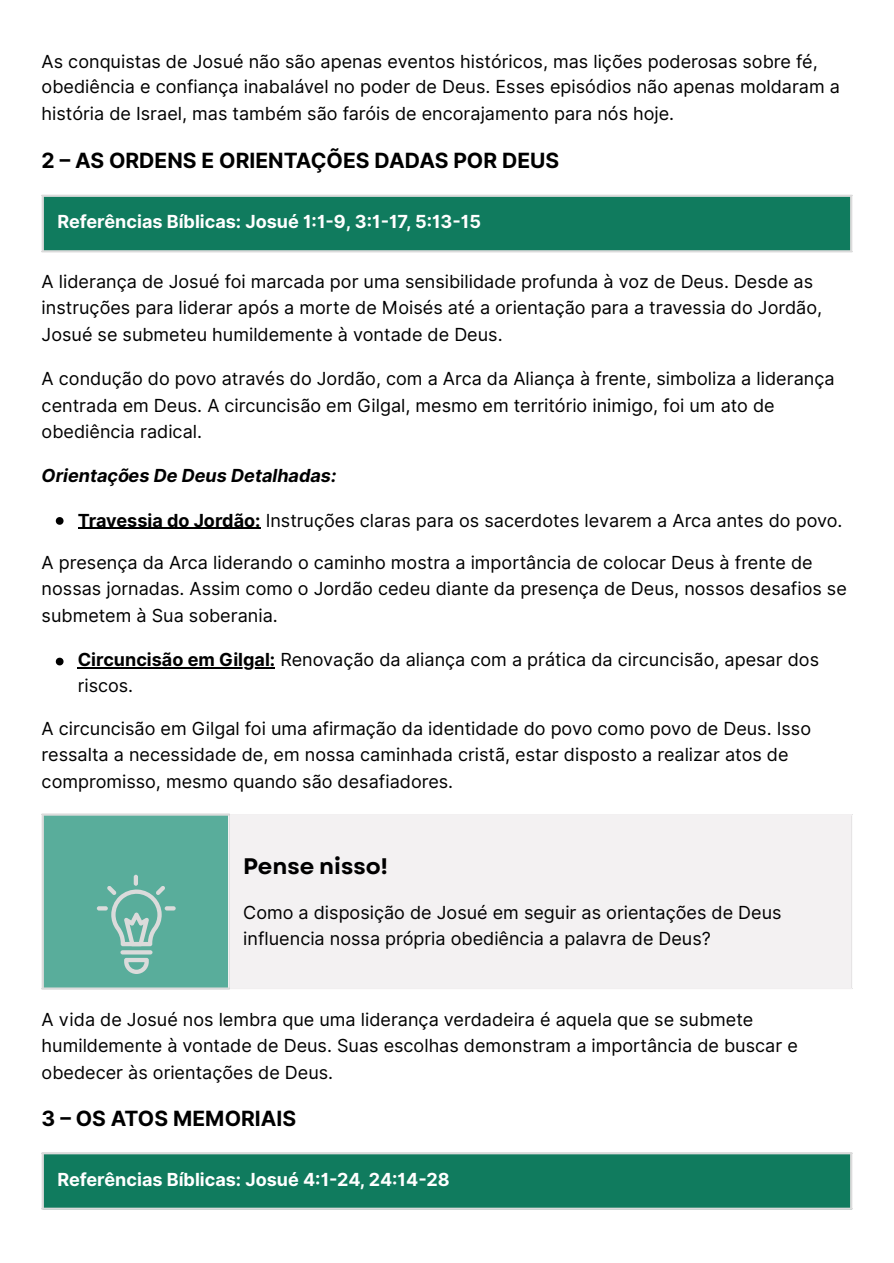
<style>
.page{position:relative;width:894px;height:1263px;background:#fff}
.page>*{position:absolute;margin:0;border:0;box-sizing:border-box;transform-origin:0 0}
.t1{font:700 22.5px "Garet";color:#000}
.t2{font:700 21px "Inter";color:#000}
.t3{font:18px/26.4px "Inter";color:#000}
.t4{font:700 18px "Inter";color:#fff}
.t5{font:italic 700 18px "Inter";color:#000}
.s1{font-weight:700}
</style>
<div class="page">
<div style="left:42px;top:195px;width:809px;height:57px;background:#107b5e"></div>
<hr style="left:42px;top:197px;width:2px;height:53px;background:#dbdbdb">
<hr style="left:849px;top:197px;width:3px;height:53px;background:#dbdbdb">
<hr style="left:42px;top:195px;width:810px;height:2px;background:#dbdbdb">
<hr style="left:42px;top:250px;width:810px;height:2px;background:#dbdbdb">
<svg style="left:56px;top:517px;width:7px;height:8px"></svg>
<hr style="left:78px;top:528px;width:182px;height:1px;background:#000">
<svg style="left:56px;top:658px;width:7px;height:7px"></svg>
<hr style="left:78px;top:667px;width:197px;height:1px;background:#000">
<div style="left:42px;top:814px;width:187px;height:175px;background:#59ad9b"></div>
<div style="left:229px;top:814px;width:622px;height:175px;background:#f3f1f2"></div>
<hr style="left:134px;top:875px;width:4px;height:11px;background:#dbdbdb;border-radius:2px">
<svg style="left:165px;top:906px;width:11px;height:4px"></svg>
<svg style="left:97px;top:906px;width:11px;height:4px"></svg>
<svg style="left:120px;top:950px;width:32px;height:4px"></svg>
<svg style="left:124px;top:958px;width:25px;height:16px"></svg>
<svg style="left:107px;top:886px;width:58px;height:60px"></svg>
<hr style="left:228px;top:816px;width:2px;height:171px;background:#f3f1f2">
<hr style="left:851px;top:815px;width:1px;height:173px;background:#f3f1f2">
<hr style="left:230px;top:814px;width:622px;height:1px;background:#f3f1f2">
<hr style="left:230px;top:988px;width:622px;height:1px;background:#f3f1f2">
<hr style="left:42px;top:816px;width:2px;height:171px;background:#dbdbdb">
<hr style="left:42px;top:813px;width:188px;height:3px;background:#dbdbdb">
<hr style="left:42px;top:987px;width:188px;height:3px;background:#dbdbdb">
<div style="left:42px;top:1153px;width:809px;height:56px;background:#107b5e"></div>
<hr style="left:42px;top:1154px;width:2px;height:54px;background:#dbdbdb">
<hr style="left:849px;top:1154px;width:3px;height:54px;background:#dbdbdb">
<hr style="left:42px;top:1152px;width:810px;height:2px;background:#dbdbdb">
<hr style="left:42px;top:1208px;width:810px;height:2px;background:#dbdbdb">
<h3 class="t3" style="left:42px;top:48px;width:799px">As conquistas de Josué não são apenas eventos históricos, mas lições poderosas sobre fé, obediência e confiança inabalável no poder de Deus. Esses episódios não apenas moldaram a história de Israel, mas também são faróis de encorajamento para nós hoje.</h3>
<h1 class="t2" style="left:42px;top:147px;width:519px">2 – AS ORDENS E ORIENTAÇÕES DADAS POR DEUS</h1>
<p class="t4" style="left:57px;top:211px;width:425px">Referências Bíblicas: Josué 1:1-9, 3:1-17, 5:13-15</p>
<h3 class="t3" style="left:42px;top:268px;width:781px">A liderança de Josué foi marcada por uma sensibilidade profunda à voz de Deus. Desde as instruções para liderar após a morte de Moisés até a orientação para a travessia do Jordão,<br>Josué se submeteu humildemente à vontade de Deus.</h3>
<h3 class="t3" style="left:42px;top:365px;width:794px">A condução do povo através do Jordão, com a Arca da Aliança à frente, simboliza a liderança centrada em Deus. A circuncisão em Gilgal, mesmo em território inimigo, foi um ato de obediência radical.</h3>
<p class="t5" style="left:42px;top:464px;width:296px">Orientações De Deus Detalhadas:</p>
<p class="t3" style="left:78px;top:507px;width:766px"><span class="s1">Travessia do Jordão:</span> Instruções claras para os sacerdotes levarem a Arca antes do povo.</p>
<h3 class="t3" style="left:42px;top:550px;width:806px">A presença da Arca liderando o caminho mostra a importância de colocar Deus à frente de nossas jornadas. Assim como o Jordão cedeu diante da presença de Deus, nossos desafios se submetem à Sua soberania.</h3>
<p class="t3" style="left:78px;top:647px;width:742px;line-height:25.8px"><span class="s1">Circuncisão em Gilgal:</span> Renovação da aliança com a prática da circuncisão, apesar dos riscos.</p>
<h3 class="t3" style="left:42px;top:715px;width:770px">A circuncisão em Gilgal foi uma afirmação da identidade do povo como povo de Deus. Isso ressalta a necessidade de, em nossa caminhada cristã, estar disposto a realizar atos de compromisso, mesmo quando são desafiadores.</h3>
<h1 class="t1" style="left:243px;top:849px;width:146px">Pense nisso!</h1>
<p class="t3" style="left:243px;top:899px;width:539px;line-height:25.8px">Como a disposição de Josué em seguir as orientações de Deus influencia nossa própria obediência a palavra de Deus?</p>
<h3 class="t3" style="left:42px;top:1006px;width:757px">A vida de Josué nos lembra que uma liderança verdadeira é aquela que se submete humildemente à vontade de Deus. Suas escolhas demonstram a importância de buscar e obedecer às orientações de Deus.</h3>
<h1 class="t2" style="left:42px;top:1106px;width:256px">3 – OS ATOS MEMORIAIS</h1>
<p class="t4" style="left:57px;top:1168px;width:393px">Referências Bíblicas: Josué 4:1-24, 24:14-28</p>
</div>
